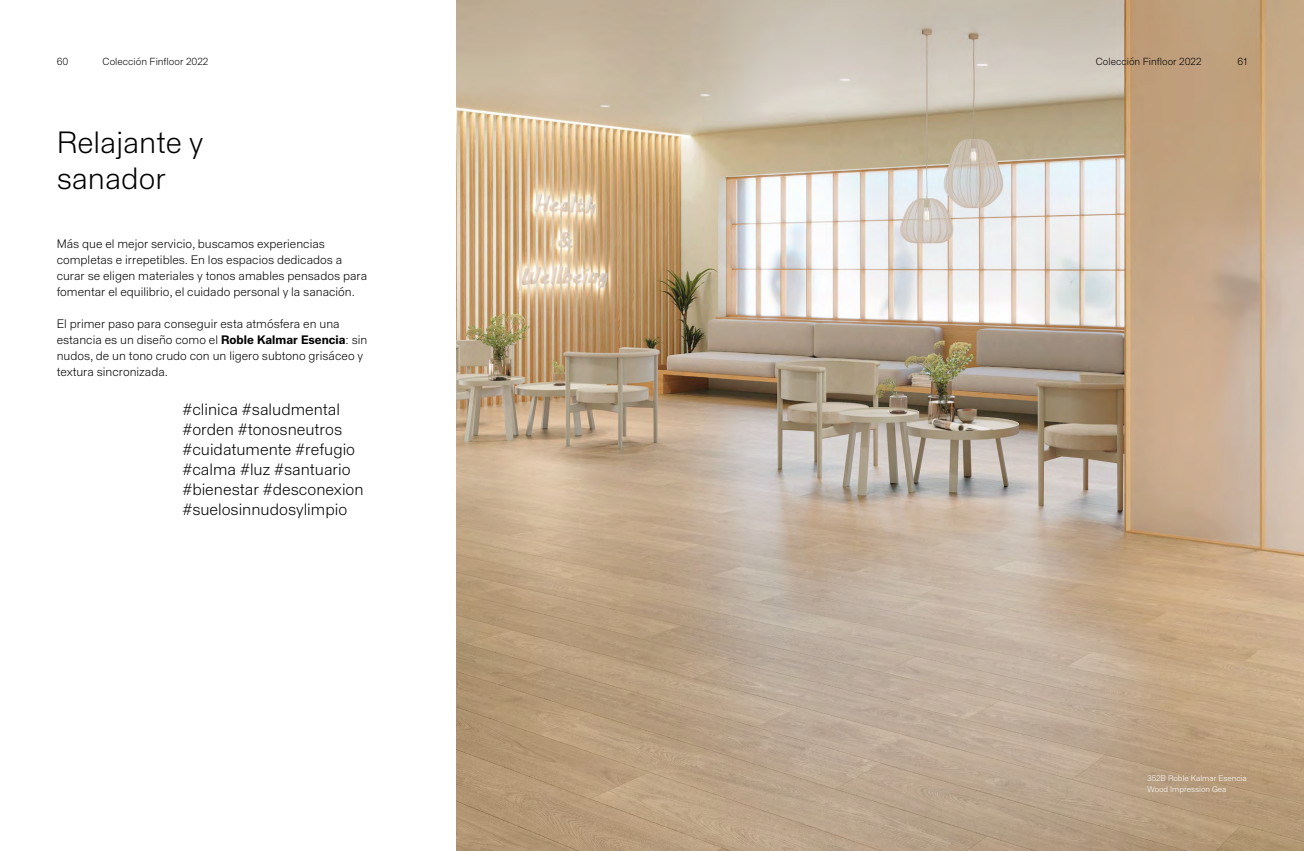
<style>
.page{position:relative;width:1304px;height:851px;background:#fff}
.page>*{position:absolute;margin:0;border:0;box-sizing:border-box;transform-origin:0 0}
.t1{font:300 30px/36px "Staff Grotesk";color:#000}
.t2{font:300 16px/20px "Staff Grotesk";color:#020203}
.t3{font:300 12px/16px "Staff Grotesk";color:#020203}
.t4{font:300 10px "Staff Grotesk";color:#000}
.t5{font:300 8px/11px "Staff Grotesk";color:#fff}
.s1{font-weight:700}
</style>
<div class="page">
<img style="left:456px;top:0;width:848px;height:850px">
<p class="t4" style="left:103px;top:55px;width:107px">Colección Finfloor 2022</p>
<p class="t4" style="left:1096px;top:55px;width:107px">Colección Finfloor 2022</p>
<p class="t4" style="left:57px;top:55px;width:13px">60</p>
<p class="t4" style="left:1096px;top:55px;width:82px">Finfloor Collection</p>
<p class="t4" style="left:1237px;top:55px;width:11px">61</p>
<h1 class="t1" style="left:57px;top:124px;width:148px">Relajante y sanador</h1>
<p class="t3" style="left:57px;top:236px;width:312px">Más que el mejor servicio, buscamos experiencias completas e irrepetibles. En los espacios dedicados a curar se eligen materiales y tonos amables pensados para fomentar el equilibrio, el cuidado personal y la sanación.</p>
<p class="t3" style="left:57px;top:316px;width:312px">El primer paso para conseguir esta atmósfera en una estancia es un diseño como el <span class="s1">Roble Kalmar Esencia</span>: sin nudos, de un tono crudo con un ligero subtono grisáceo y textura sincronizada.</p>
<h2 class="t2" style="left:182px;top:399px;width:183px">#clinica #saludmental #orden #tonosneutros #cuidatumente #refugio #calma #luz #santuario #bienestar #desconexion #suelosinnudosylimpio</h2>
<p class="t5" style="left:1147px;top:772px;width:101px">352B Roble Kalmar Esencia<br>Wood Impression Gea</p>
</div>
